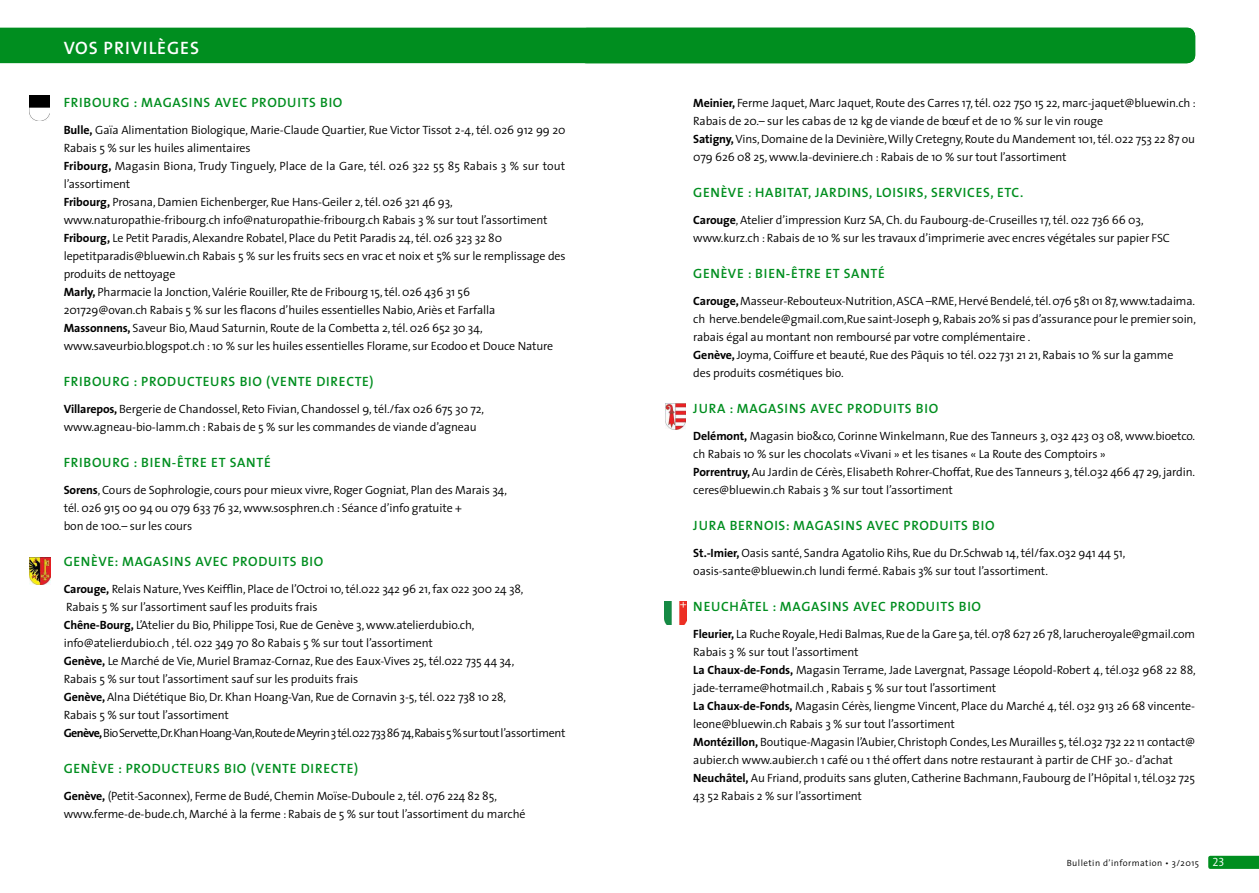
<style>
.page{position:relative;width:1259px;height:893px;background:#fff}
.page>*{position:absolute;margin:0;border:0;box-sizing:border-box;transform-origin:0 0}
.t1{font:18px "The Sans Semi Bold Caps";letter-spacing:.05em;color:#fff}
.t2{font:600 13.5px "The Sans";letter-spacing:.05em;color:#008e1f}
.t3{font:300 12px/18px "The Sans";letter-spacing:-.01em;color:#000}
.t4{font:300 9px "The Sans";letter-spacing:.05em;color:#000}
.s1{font-weight:700}
.s2{font-family:"The Sans Semi Light Caps";font-weight:400;font-size:12px;color:#fff}
</style>
<div class="page">
<svg style="left:1208px;top:856px;width:51px;height:13px"></svg>
<div style="left:0;top:28px;width:1195px;height:35px;background:#008e1f"></div>
<img style="left:30px;top:557px;width:21px;height:27px">
<img style="left:30px;top:95px;width:20px;height:26px">
<img style="left:665px;top:403px;width:21px;height:27px">
<img style="left:665px;top:601px;width:21px;height:24px">
<h1 class="t1" style="left:64px;top:41px;width:137px">VOS PRIVILÈGES</h1>
<h1 class="t1" style="left:64px;top:41px;width:90px">Nutrition</h1>
<p class="t2" style="left:64px;top:96px;width:280px">FRIBOURG : MAGASINS AVEC PRODUITS BIO</p>
<p class="t3" style="left:64px;top:121px;width:503px"><span class="s1">Bulle,</span> Gaïa Alimentation Biologique, Marie-Claude Quartier, Rue Victor Tissot 2-4, tél. 026 912 99 20<br>Rabais 5 % sur les huiles alimentaires<br><span class="s1">Fribourg,</span> Magasin Biona, Trudy Tinguely, Place de la Gare, tél. 026 322 55 85 Rabais 3 % sur tout l’assortiment<br><span class="s1">Fribourg,</span> Prosana, Damien Eichenberger, Rue Hans-Geiler 2, tél. 026 321 46 93, www.naturopathie-fribourg.ch info@naturopathie-fribourg.ch Rabais 3 % sur tout l’assortiment <span class="s1">Fribourg,</span> Le Petit Paradis, Alexandre Robatel, Place du Petit Paradis 24, tél. 026 323 32 80 lepetitparadis@bluewin.ch Rabais 5 % sur les fruits secs en vrac et noix et 5% sur le remplissage des produits de nettoyage<br><span class="s1">Marly,</span> Pharmacie la Jonction, Valérie Rouiller, Rte de Fribourg 15, tél. 026 436 31 56<br>201729@ovan.ch Rabais 5 % sur les flacons d’huiles essentielles Nabio, Ariès et Farfalla<br><span class="s1">Massonnens,</span> Saveur Bio, Maud Saturnin, Route de la Combetta 2, tél. 026 652 30 34, www.saveurbio.blogspot.ch : 10 % sur les huiles essentielles Florame, sur Ecodoo et Douce Nature</p>
<p class="t2" style="left:64px;top:375px;width:311px">FRIBOURG : PRODUCTEURS BIO (VENTE DIRECTE)</p>
<p class="t3" style="left:64px;top:400px;width:422px"><span class="s1">Villarepos,</span> Bergerie de Chandossel, Reto Fivian, Chandossel 9, tél./fax 026 675 30 72, www.agneau-bio-lamm.ch : Rabais de 5 % sur les commandes de viande d’agneau</p>
<p class="t2" style="left:64px;top:456px;width:208px">FRIBOURG : BIEN-ÊTRE ET SANTÉ</p>
<p class="t3" style="left:64px;top:481px;width:445px"><span class="s1">Sorens</span>, Cours de Sophrologie, cours pour mieux vivre, Roger Gogniat, Plan des Marais 34, tél. 026 915 00 94 ou 079 633 76 32, www.sosphren.ch : Séance d’info gratuite +<br>bon de 100.– sur les cours</p>
<p class="t2" style="left:64px;top:555px;width:261px">GENÈVE: MAGASINS AVEC PRODUITS BIO</p>
<p class="t3" style="left:64px;top:580px;width:503px"><span class="s1">Carouge,</span> Relais Nature, Yves Keifflin, Place de l’Octroi 10, tél.022 342 96 21, fax 022 300 24 38,<br>Rabais 5 % sur l’assortiment sauf les produits frais<br><span class="s1">Chêne-Bourg,</span> L’Atelier du Bio, Philippe Tosi, Rue de Genève 3, www.atelierdubio.ch, info@atelierdubio.ch , tél. 022 349 70 80 Rabais 5 % sur tout l’assortiment<br><span class="s1">Genève,</span> Le Marché de Vie, Muriel Bramaz-Cornaz, Rue des Eaux-Vives 25, tél.022 735 44 34,<br>Rabais 5 % sur tout l’assortiment sauf sur les produits frais<br><span class="s1">Genève,</span> Alna Diététique Bio, Dr. Khan Hoang-Van, Rue de Cornavin 3-5, tél. 022 738 10 28,<br>Rabais 5 % sur tout l’assortiment<br><span class="s1">Genève,</span> Bio Servette,Dr.Khan Hoang-Van,Route de Meyrin 3 tél.022 733 86 74,Rabais 5 % sur tout l’assortiment</p>
<p class="t2" style="left:64px;top:762px;width:296px">GENÈVE : PRODUCTEURS BIO (VENTE DIRECTE)</p>
<p class="t3" style="left:64px;top:787px;width:463px"><span class="s1">Genève,</span> (Petit-Saconnex), Ferme de Budé, Chemin Moïse-Duboule 2, tél. 076 224 82 85, www.ferme-de-bude.ch, Marché à la ferme : Rabais de 5 % sur tout l’assortiment du marché</p>
<p class="t3" style="left:693px;top:94px;width:504px"><span class="s1">Meinier,</span> Ferme Jaquet, Marc Jaquet, Route des Carres 17, tél. 022 750 15 22, marc-jaquet@bluewin.ch :<br>Rabais de 20.– sur les cabas de 12 kg de viande de bœuf et de 10 % sur le vin rouge<br><span class="s1">Satigny,</span> Vins, Domaine de la Devinière, Willy Cretegny, Route du Mandement 101, tél. 022 753 22 87 ou 079 626 08 25, www.la-deviniere.ch : Rabais de 10 % sur tout l’assortiment</p>
<p class="t2" style="left:693px;top:186px;width:331px">GENÈVE : HABITAT, JARDINS, LOISIRS, SERVICES, ETC.</p>
<p class="t3" style="left:693px;top:211px;width:478px"><span class="s1">Carouge</span>, Atelier d’impression Kurz SA, Ch. du Faubourg-de-Cruseilles 17, tél. 022 736 66 03, www.kurz.ch : Rabais de 10 % sur les travaux d’imprimerie avec encres végétales sur papier FSC</p>
<p class="t2" style="left:693px;top:267px;width:193px">GENÈVE : BIEN-ÊTRE ET SANTÉ</p>
<p class="t3" style="left:693px;top:292px;width:504px"><span class="s1">Carouge,</span> Masseur-Rebouteux-Nutrition, ASCA –RME, Hervé Bendelé, tél. 076 581 01 87, www.tadaima. ch herve.bendele@gmail.com,Rue saint-Joseph 9, Rabais 20% si pas d’assurance pour le premier soin, rabais égal au montant non remboursé par votre complémentaire .<br><span class="s1">Genève,</span> Joyma, Coiffure et beauté, Rue des Pâquis 10 tél. 022 731 21 21, Rabais 10 % sur la gamme<br>des produits cosmétiques bio.</p>
<p class="t2" style="left:693px;top:402px;width:246px">JURA : MAGASINS AVEC PRODUITS BIO</p>
<p class="t3" style="left:693px;top:427px;width:503px"><span class="s1">Delémont,</span> Magasin bio&amp;co, Corinne Winkelmann, Rue des Tanneurs 3, 032 423 03 08, www.bioetco. ch Rabais 10 % sur les chocolats «Vivani » et les tisanes « La Route des Comptoirs »<br><span class="s1">Porrentruy,</span> Au Jardin de Cérès, Elisabeth Rohrer-Choffat, Rue des Tanneurs 3, tél.032 466 47 29, jardin. ceres@bluewin.ch Rabais 3 % sur tout l’assortiment</p>
<p class="t2" style="left:693px;top:519px;width:303px">JURA BERNOIS: MAGASINS AVEC PRODUITS BIO</p>
<p class="t3" style="left:693px;top:544px;width:433px"><span class="s1">St.-Imier,</span> Oasis santé, Sandra Agatolio Rihs, Rue du Dr.Schwab 14, tél/fax.032 941 44 51, oasis-sante@bluewin.ch lundi fermé. Rabais 3% sur tout l’assortiment.</p>
<p class="t2" style="left:693px;top:600px;width:289px">NEUCHÂTEL : MAGASINS AVEC PRODUITS BIO</p>
<p class="t3" style="left:693px;top:625px;width:504px"><span class="s1">Fleurier,</span> La Ruche Royale, Hedi Balmas, Rue de la Gare 5a, tél. 078 627 26 78, larucheroyale@gmail.com Rabais 3 % sur tout l’assortiment<br><span class="s1">La Chaux-de-Fonds,</span> Magasin Terrame, Jade Lavergnat, Passage Léopold-Robert 4, tél.032 968 22 88, jade-terrame@hotmail.ch , Rabais 5 % sur tout l’assortiment<br><span class="s1">La Chaux-de-Fonds,</span> Magasin Cérès, liengme Vincent, Place du Marché 4, tél. 032 913 26 68 vincente&shy;leone@bluewin.ch Rabais 3 % sur tout l’assortiment<br><span class="s1">Montézillon,</span> Boutique-Magasin l’Aubier, Christoph Condes, Les Murailles 5, tél.032 732 22 11 contact@ aubier.ch www.aubier.ch 1 café ou 1 thé offert dans notre restaurant à partir de CHF 30.- d’achat <span class="s1">Neuchâtel,</span> Au Friand, produits sans gluten, Catherine Bachmann, Faubourg de l’Hôpital 1, tél.032 725<br>43 52 Rabais 2 % sur l’assortiment</p>
<p class="t4" style="left:1066px;top:859px;width:159px">Bulletin d’information • 3/2015 <span class="s2">23</span></p>
</div>
